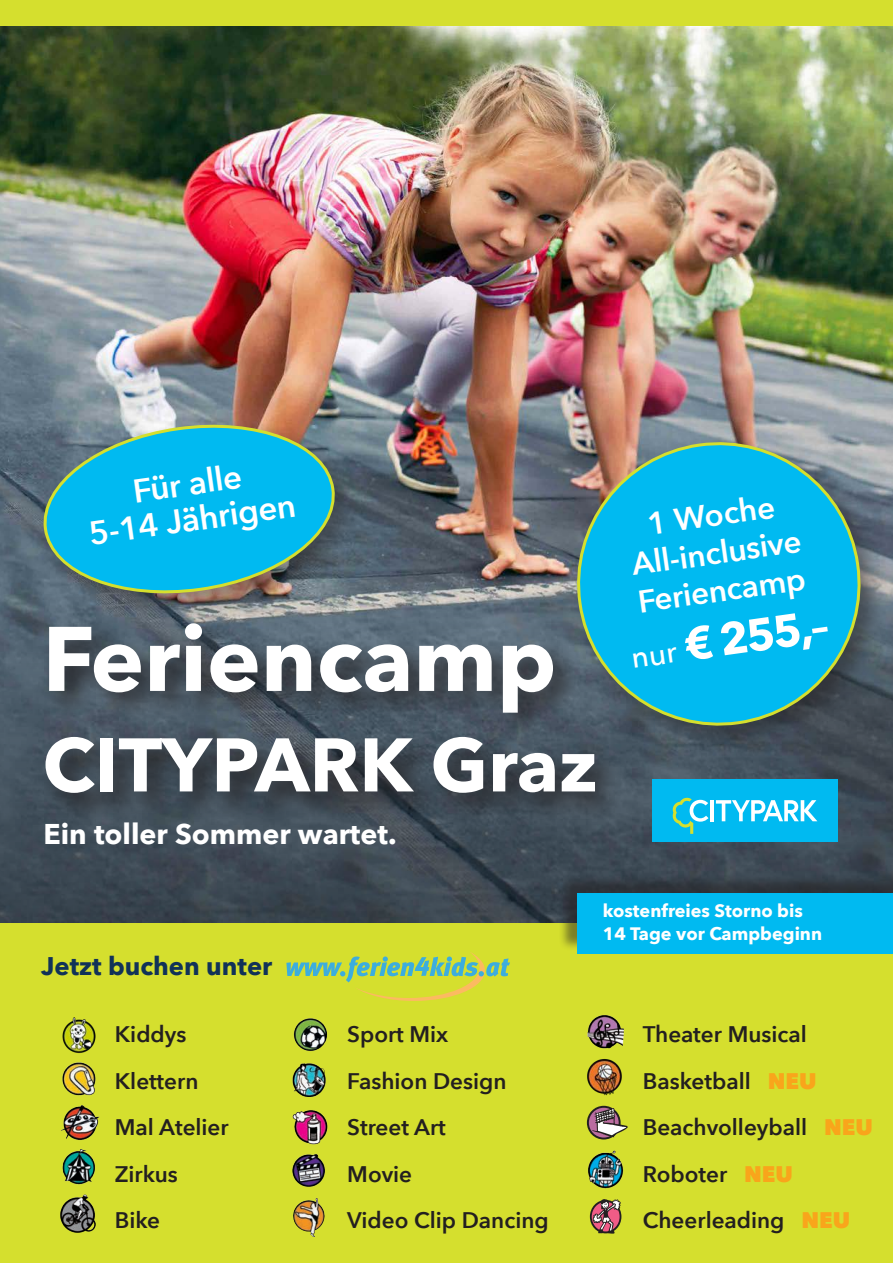
<style>
.page{position:relative;width:893px;height:1263px;background:#fff}
.page>*{position:absolute;margin:0;border:0;box-sizing:border-box;transform-origin:0 0}
.t1{font:700 90.45px "Avenir Next";color:#fff}
.t2{font:700 75px "Avenir Next";color:#fff}
.t3{font:700 45px "Avenir Next";color:#fff}
.t4{font:600 33px "Avenir Next";color:#fff}
.t5{font:600 31.5px/37.8px "Avenir Next";color:#fff;text-align:center}
.t6{font:700 28.5px "Avenir Next";color:#fff}
.t7{font:700 25.5px "Avenir Next";color:#113258}
.t8{font:600 22.5px "Avenir Next";color:#231f20}
.t9{font:700 18px "Avenir Next";color:#fff}
.s1{font-weight:500;font-size:30px}
.s2{font-weight:800;color:#f9a51b}
</style>
<div class="page">
<img style="left:0;top:26px;width:893px;height:565px">
<svg style="left:0;top:591px;width:893px;height:333px;background:#434f59"></svg>
<div style="left:0;top:924px;width:893px;height:339px;background:#d5df2e"></div>
<div style="left:0;top:0;width:893px;height:26px;background:#d5df2e"></div>
<div style="left:41px;top:618px;width:583px;height:204px;background:#231f20;opacity:.75"></div>
<div style="left:569px;top:434px;width:320px;height:320px;background:#231f20;opacity:.5"></div>
<svg style="left:569px;top:434px;width:299px;height:299px;background:#24a3c5"></svg>
<img style="left:292px;top:1153px;width:33px;height:34px">
<img style="left:60px;top:1194px;width:36px;height:39px">
<img style="left:292px;top:1018px;width:36px;height:78px">
<img style="left:292px;top:1110px;width:36px;height:35px">
<img style="left:293px;top:1198px;width:26px;height:39px">
<img style="left:587px;top:1015px;width:37px;height:34px">
<svg style="left:286px;top:952px;width:224px;height:49px"></svg>
<img style="left:62px;top:1062px;width:34px;height:34px">
<div style="left:652px;top:780px;width:186px;height:62px;background:#00baf1"></div>
<hr style="left:710px;top:800px;width:4px;height:21px;background:#fff">
<svg style="left:716px;top:800px;width:101px;height:21px"></svg>
<svg style="left:672px;top:797px;width:36px;height:37px"></svg>
<div style="left:36px;top:417px;width:328px;height:205px;background:#231f20;opacity:.5"></div>
<svg style="left:39px;top:418px;width:300px;height:182px;background:#29a5c4"></svg>
<img style="left:62px;top:1017px;width:34px;height:36px">
<img style="left:62px;top:1149px;width:34px;height:36px">
<img style="left:61px;top:1105px;width:39px;height:35px">
<img style="left:587px;top:1059px;width:35px;height:37px">
<img style="left:587px;top:1151px;width:37px;height:38px">
<svg style="left:587px;top:1106px;width:41px;height:33px"></svg>
<svg style="left:590px;top:1199px;width:31px;height:34px"></svg>
<div style="left:558px;top:874px;width:335px;height:78px;background:#231f20;opacity:.5"></div>
<div style="left:577px;top:893px;width:316px;height:61px;background:#00baf1"></div>
<p class="t4" style="left:129px;top:463px;width:111px;rotate:-8deg">Für alle</p>
<p class="t4" style="left:85px;top:506px;width:210px;rotate:-8deg">5-14 Jährigen</p>
<p class="t1" style="left:43px;top:581px;width:515px">Feriencamp</p>
<p class="t2" style="left:43px;top:700px;width:556px">CITYPARK Graz</p>
<p class="t6" style="left:44px;top:809px;width:354px">Ein toller Sommer wartet.</p>
<p class="t5" style="left:624px;top:508px;width:173px;rotate:-8deg">1 Woche<br>All-inclusive</p>
<p class="t5" style="left:635px;top:582px;width:170px;rotate:-8deg">Feriencamp</p>
<p class="t3" style="left:625px;top:614px;width:201px;rotate:-8deg"><span class="s1">nur</span> € 255,–</p>
<p class="t7" style="left:41px;top:944px;width:233px">Jetzt buchen unter</p>
<p class="t8" style="left:115px;top:1015px;width:73px">Kiddys</p>
<p class="t8" style="left:115px;top:1061px;width:85px">Klettern</p>
<p class="t8" style="left:115px;top:1108px;width:115px">Mal Atelier</p>
<p class="t8" style="left:115px;top:1154px;width:64px">Zirkus</p>
<p class="t8" style="left:115px;top:1201px;width:47px">Bike</p>
<p class="t8" style="left:347px;top:1015px;width:102px">Sport Mix</p>
<p class="t8" style="left:347px;top:1061px;width:161px">Fashion Design</p>
<p class="t8" style="left:347px;top:1108px;width:100px">Street Art</p>
<p class="t8" style="left:347px;top:1154px;width:66px">Movie</p>
<p class="t8" style="left:347px;top:1201px;width:203px">Video Clip Dancing</p>
<p class="t9" style="left:603px;top:895px;width:202px">kostenfreies Storno bis</p>
<p class="t9" style="left:603px;top:918px;width:221px">14 Tage vor Campbeginn</p>
<p class="t8" style="left:643px;top:1015px;width:166px">Theater Musical</p>
<p class="t8" style="left:643px;top:1061px;width:175px">Basketball <span class="s2">NEU</span></p>
<p class="t8" style="left:643px;top:1108px;width:232px">Beachvolleyball <span class="s2">NEU</span></p>
<p class="t8" style="left:643px;top:1154px;width:152px">Roboter <span class="s2">NEU</span></p>
<p class="t8" style="left:643px;top:1201px;width:209px">Cheerleading <span class="s2">NEU</span></p>
</div>
